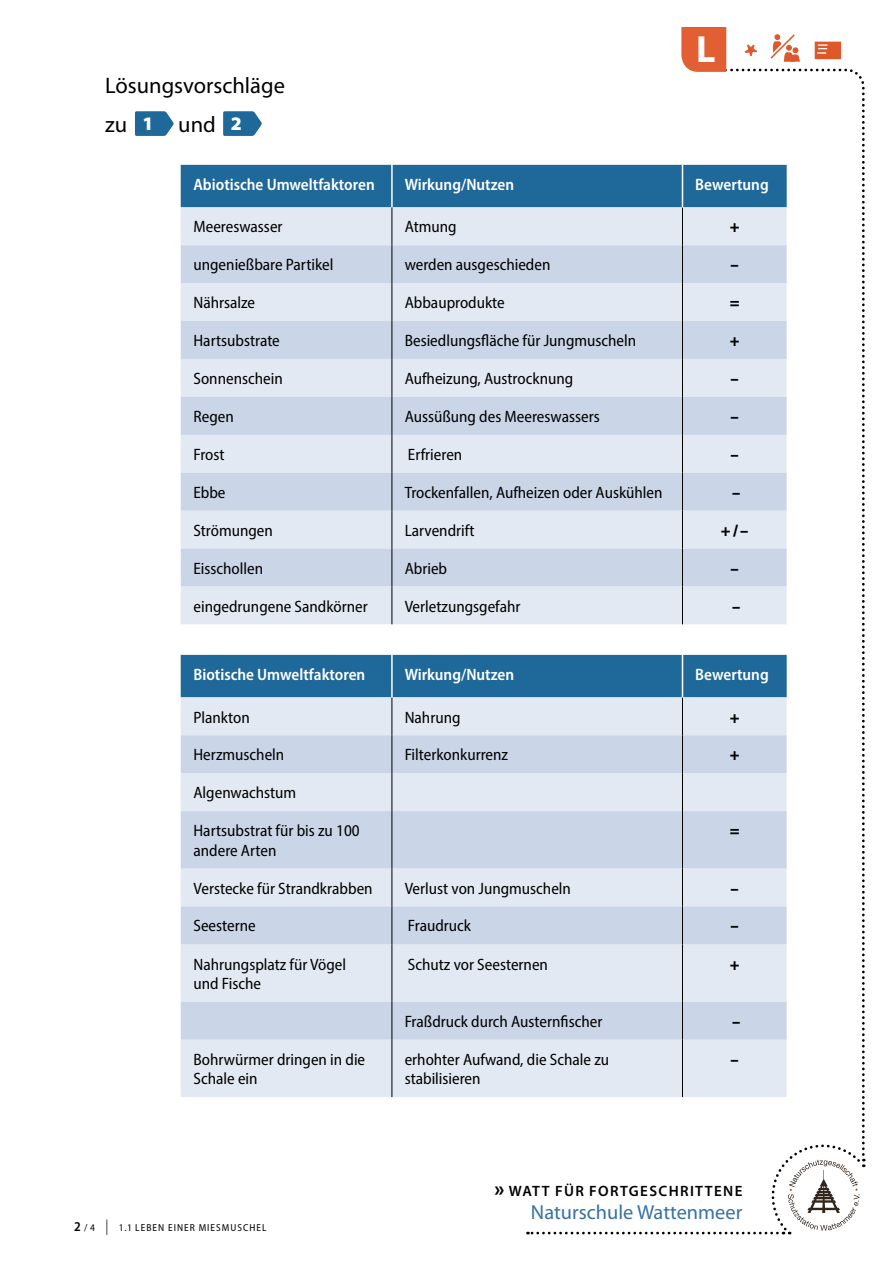
<style>
.page{position:relative;width:893px;height:1263px;background:#fff}
.page>*{position:absolute;margin:0;border:0;box-sizing:border-box;transform-origin:0 0}
.t1{font:700 37.95px "Myriad Pro";color:#fff}
.t2{font:22.5px/38.2px "Myriad Pro";color:#000}
.t3{font:20.4px "Myriad Pro";color:#3772a2}
.t4{font:semi-condensed 16.5px/19.5px "Myriad Pro";color:#000}
.t5{font:600 semi-condensed 16.5px "Myriad Pro";color:#fff}
.t6{font:900 16.5px "Myriad Pro";color:#000}
.t7{font:600 15px "Myriad Pro";letter-spacing:.09em;color:#000}
.t8{font:semi-condensed 10.2px "Myriad Pro";letter-spacing:.1em;color:#000}
.s1{font-weight:900;font-size:19.2px;color:#fff}
.s2{font-weight:600;font-size:13.5px}
.s3{font-size:15.3px}
.s4{font-weight:700;font-size:21.45px}
</style>
<div class="page">
<svg style="left:527px;top:1157px;width:338px;height:77px"></svg>
<svg style="left:725px;top:67px;width:140px;height:1090px"></svg>
<div style="left:681px;top:27px;width:45px;height:45px;background:#e15f33"></div>
<svg style="left:135px;top:111px;width:39px;height:25px"></svg>
<svg style="left:223px;top:111px;width:39px;height:25px"></svg>
<svg style="left:770px;top:34px;width:30px;height:28px"></svg>
<svg style="left:745px;top:44px;width:12px;height:12px"></svg>
<div style="left:815px;top:42px;width:26px;height:17px;background:#df582a"></div>
<svg style="left:817px;top:44px;width:10px;height:10px"></svg>
<div style="left:181px;top:165px;width:606px;height:42px;background:#1f689a"></div>
<div style="left:181px;top:207px;width:606px;height:417px;background:#e3e9f3"></div>
<svg style="left:181px;top:245px;width:606px;height:341px;background:#d5ddec"></svg>
<hr style="left:682px;top:207px;width:1px;height:38px;background:#000">
<hr style="left:392px;top:245px;width:1px;height:38px;background:#000">
<hr style="left:682px;top:245px;width:1px;height:38px;background:#000">
<hr style="left:392px;top:283px;width:1px;height:38px;background:#000">
<hr style="left:682px;top:283px;width:1px;height:38px;background:#000">
<hr style="left:392px;top:321px;width:1px;height:38px;background:#000">
<hr style="left:682px;top:321px;width:1px;height:38px;background:#000">
<hr style="left:392px;top:359px;width:1px;height:38px;background:#000">
<hr style="left:682px;top:359px;width:1px;height:38px;background:#000">
<hr style="left:392px;top:397px;width:1px;height:38px;background:#000">
<hr style="left:682px;top:397px;width:1px;height:38px;background:#000">
<hr style="left:392px;top:435px;width:1px;height:38px;background:#000">
<hr style="left:682px;top:435px;width:1px;height:38px;background:#000">
<hr style="left:392px;top:473px;width:1px;height:38px;background:#000">
<hr style="left:682px;top:473px;width:1px;height:38px;background:#000">
<hr style="left:392px;top:511px;width:1px;height:37px;background:#000">
<hr style="left:682px;top:511px;width:1px;height:37px;background:#000">
<hr style="left:392px;top:548px;width:1px;height:38px;background:#000">
<hr style="left:682px;top:548px;width:1px;height:38px;background:#000">
<hr style="left:392px;top:586px;width:1px;height:38px;background:#000">
<hr style="left:682px;top:586px;width:1px;height:38px;background:#000">
<hr style="left:682px;top:165px;width:1px;height:42px;background:#fff">
<hr style="left:391px;top:165px;width:2px;height:42px;background:#fff">
<hr style="left:392px;top:207px;width:1px;height:38px;background:#000">
<div style="left:181px;top:655px;width:606px;height:42px;background:#1f689a"></div>
<div style="left:181px;top:697px;width:606px;height:400px;background:#e3e9f3"></div>
<svg style="left:181px;top:735px;width:606px;height:305px;background:#d4ddeb"></svg>
<hr style="left:392px;top:697px;width:1px;height:38px;background:#000">
<hr style="left:682px;top:697px;width:1px;height:38px;background:#000">
<hr style="left:392px;top:735px;width:1px;height:38px;background:#000">
<hr style="left:682px;top:735px;width:1px;height:38px;background:#000">
<hr style="left:392px;top:773px;width:1px;height:38px;background:#000">
<hr style="left:682px;top:773px;width:1px;height:38px;background:#000">
<hr style="left:392px;top:811px;width:1px;height:57px;background:#000">
<hr style="left:682px;top:811px;width:1px;height:57px;background:#000">
<hr style="left:392px;top:868px;width:1px;height:38px;background:#000">
<hr style="left:682px;top:868px;width:1px;height:38px;background:#000">
<hr style="left:392px;top:906px;width:1px;height:38px;background:#000">
<hr style="left:682px;top:906px;width:1px;height:38px;background:#000">
<hr style="left:392px;top:944px;width:1px;height:58px;background:#000">
<hr style="left:682px;top:944px;width:1px;height:58px;background:#000">
<hr style="left:392px;top:1002px;width:1px;height:38px;background:#000">
<hr style="left:682px;top:1002px;width:1px;height:38px;background:#000">
<hr style="left:392px;top:1040px;width:1px;height:57px;background:#000">
<hr style="left:682px;top:1040px;width:1px;height:57px;background:#000">
<hr style="left:391px;top:655px;width:2px;height:42px;background:#fff">
<hr style="left:682px;top:655px;width:1px;height:42px;background:#fff">
<h2 class="t2" style="left:105px;top:66px;width:181px">Lösungsvorschläge zu <span class="s1">1</span> und <span class="s1">2</span></h2>
<h1 class="t1" style="left:696px;top:24px;width:21px">L</h1>
<p class="t5" style="left:193px;top:174px;width:183px">Abiotische Umweltfaktoren</p>
<p class="t5" style="left:405px;top:174px;width:111px">Wirkung/Nutzen</p>
<p class="t5" style="left:695px;top:174px;width:75px">Bewertung</p>
<p class="t4" style="left:193px;top:217px;width:91px">Meereswasser</p>
<p class="t4" style="left:405px;top:217px;width:54px">Atmung</p>
<p class="t6" style="left:730px;top:216px;width:11px">+</p>
<p class="t4" style="left:193px;top:255px;width:141px">ungenießbare Partikel</p>
<p class="t4" style="left:405px;top:255px;width:147px">werden ausgeschieden</p>
<p class="t6" style="left:730px;top:254px;width:10px">–</p>
<p class="t4" style="left:193px;top:293px;width:63px">Nährsalze</p>
<p class="t4" style="left:405px;top:293px;width:102px">Abbauprodukte</p>
<p class="t6" style="left:730px;top:292px;width:11px">=</p>
<p class="t4" style="left:193px;top:331px;width:88px">Hartsubstrate</p>
<p class="t4" style="left:405px;top:331px;width:233px">Besiedlungsfläche für Jungmuscheln</p>
<p class="t6" style="left:730px;top:330px;width:11px">+</p>
<p class="t4" style="left:193px;top:369px;width:91px">Sonnenschein</p>
<p class="t4" style="left:405px;top:369px;width:170px">Aufheizung, Austrocknung</p>
<p class="t6" style="left:730px;top:367px;width:10px">–</p>
<p class="t4" style="left:193px;top:406px;width:42px">Regen</p>
<p class="t4" style="left:405px;top:406px;width:197px">Aussüßung des Meereswassers</p>
<p class="t6" style="left:730px;top:405px;width:10px">–</p>
<p class="t4" style="left:193px;top:444px;width:33px">Frost</p>
<p class="t4" style="left:408px;top:444px;width:56px">Erfrieren</p>
<p class="t6" style="left:730px;top:443px;width:10px">–</p>
<p class="t4" style="left:193px;top:482px;width:34px">Ebbe</p>
<p class="t4" style="left:405px;top:482px;width:259px">Trockenfallen, Aufheizen oder Auskühlen</p>
<p class="t6" style="left:732px;top:481px;width:10px">–</p>
<p class="t4" style="left:193px;top:520px;width:81px">Strömungen</p>
<p class="t4" style="left:405px;top:520px;width:71px">Larvendrift</p>
<p class="t6" style="left:721px;top:519px;width:29px">+/–</p>
<p class="t4" style="left:193px;top:558px;width:71px">Eisschollen</p>
<p class="t4" style="left:405px;top:558px;width:44px">Abrieb</p>
<p class="t6" style="left:730px;top:557px;width:10px">–</p>
<p class="t4" style="left:193px;top:596px;width:176px">eingedrungene Sandkörner</p>
<p class="t4" style="left:405px;top:596px;width:117px">Verletzungsgefahr</p>
<p class="t6" style="left:732px;top:595px;width:10px">–</p>
<p class="t5" style="left:193px;top:664px;width:173px">Biotische Umweltfaktoren</p>
<p class="t5" style="left:405px;top:664px;width:111px">Wirkung/Nutzen</p>
<p class="t5" style="left:695px;top:664px;width:75px">Bewertung</p>
<p class="t4" style="left:193px;top:707px;width:58px">Plankton</p>
<p class="t4" style="left:405px;top:707px;width:57px">Nahrung</p>
<p class="t6" style="left:730px;top:706px;width:11px">+</p>
<p class="t4" style="left:193px;top:745px;width:92px">Herzmuscheln</p>
<p class="t4" style="left:405px;top:745px;width:105px">Filterkonkurrenz</p>
<p class="t6" style="left:730px;top:744px;width:11px">+</p>
<p class="t4" style="left:193px;top:783px;width:104px">Algenwachstum</p>
<p class="t4" style="left:193px;top:821px;width:168px">Hartsubstrat für bis zu 100 andere Arten</p>
<p class="t6" style="left:730px;top:820px;width:11px">=</p>
<p class="t4" style="left:193px;top:878px;width:181px">Verstecke für Strandkrabben</p>
<p class="t4" style="left:405px;top:878px;width:168px">Verlust von Jungmuscheln</p>
<p class="t6" style="left:730px;top:877px;width:10px">–</p>
<p class="t4" style="left:193px;top:916px;width:64px">Seesterne</p>
<p class="t4" style="left:408px;top:916px;width:65px">Fraudruck</p>
<p class="t6" style="left:730px;top:915px;width:10px">–</p>
<p class="t4" style="left:193px;top:954px;width:154px">Nahrungsplatz für Vögel und Fische</p>
<p class="t4" style="left:408px;top:954px;width:142px">Schutz vor Seesternen</p>
<p class="t6" style="left:730px;top:953px;width:11px">+</p>
<p class="t4" style="left:405px;top:1011px;width:199px">Fraßdruck durch Austernfischer</p>
<p class="t6" style="left:732px;top:1010px;width:10px">–</p>
<p class="t4" style="left:193px;top:1049px;width:173px">Bohrwürmer dringen in die<br>Schale ein</p>
<p class="t4" style="left:405px;top:1049px;width:206px">erhohter Aufwand, die Schale zu stabilisieren</p>
<p class="t6" style="left:730px;top:1048px;width:10px">–</p>
<p class="t8" style="left:74px;top:1221px;width:194px"><span class="s2">2</span> / 4 <span class="s3">|</span> 1.1 LEBEN EINER MIESMUSCHEL</p>
<p class="t7" style="left:494px;top:1181px;width:250px"><span class="s4">»</span> WATT FÜR FORTGESCHRITTENE</p>
<p class="t3" style="left:531px;top:1199px;width:213px">Naturschule Wattenmeer</p>
</div>
